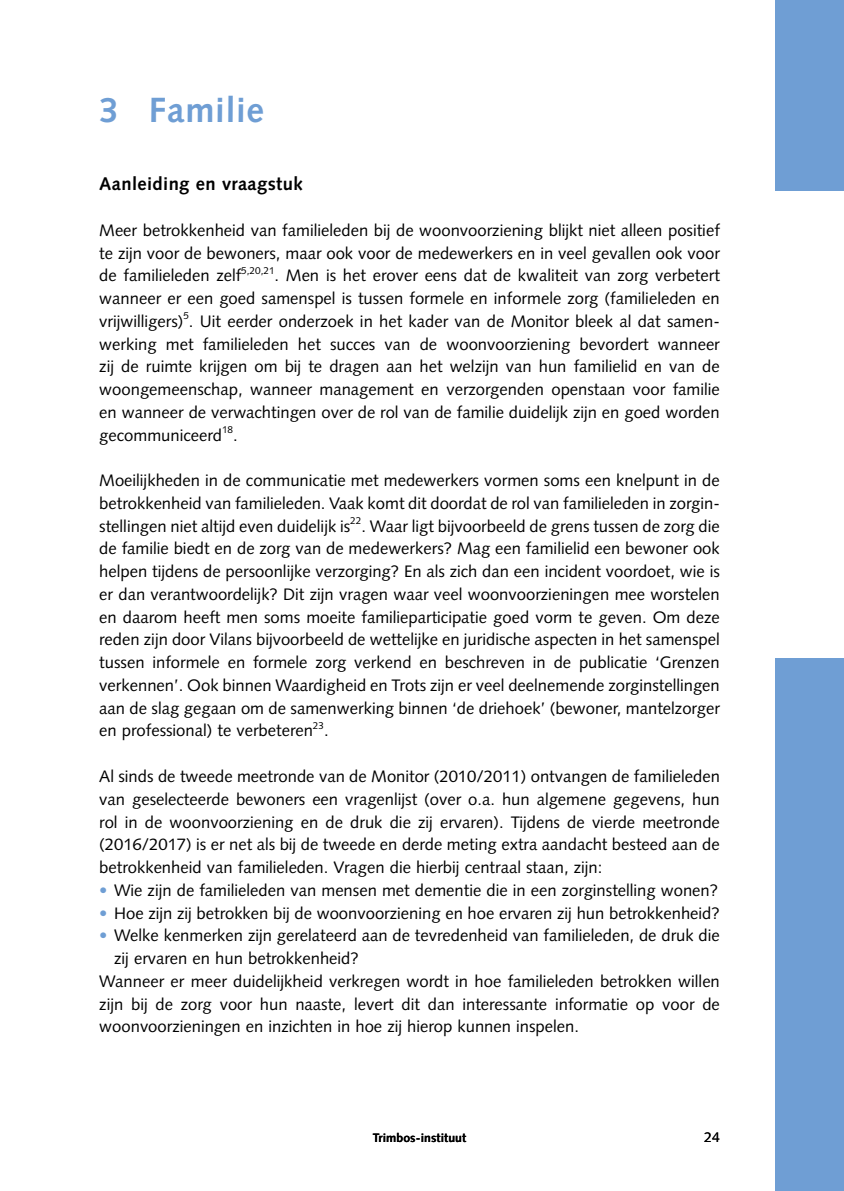
<style>
.page{position:relative;width:844px;height:1191px;background:#fff}
.page>*{position:absolute;margin:0;border:0;box-sizing:border-box;transform-origin:0 0}
.t1{font:700 35px "Syntax LT Std";letter-spacing:.02em;color:#6f9ed4}
.t2{font:700 18.38px "Syntax LT Std";letter-spacing:.02em;color:#000}
.t3{font:16.62px/22.8px "Syntax LT Std";color:#000;text-align:justify}
.t4{font:14px "Syntax LT Std";color:#000}
.t5{font:700 12.25px "Syntax LT Std";letter-spacing:.005em;color:#000}
.s1{color:#6f9ed4}
</style>
<div class="page">
<div style="left:775px;top:658px;width:68px;height:533px;background:#6f9ed4"></div>
<div style="left:775px;top:0;width:68px;height:190px;background:#6f9ed4"></div>
<h1 class="t1" style="left:99px;top:90px;width:166px">3 Familie</h1>
<p class="t2" style="left:99px;top:173px;width:205px">Aanleiding en vraagstuk</p>
<p class="t3" style="left:99px;top:219px;width:622px">Meer betrokkenheid van familieleden bij de woonvoorziening blijkt niet alleen positief te zijn voor de bewoners, maar ook voor de medewerkers en in veel gevallen ook voor de familieleden zelf<sup>5,20,21</sup>. Men is het erover eens dat de kwaliteit van zorg verbetert wanneer er een goed samenspel is tussen formele en informele zorg (familieleden en vrijwilligers)<sup>5</sup>. Uit eerder onderzoek in het kader van de Monitor bleek al dat samen&shy;werking met familieleden het succes van de woonvoorziening bevordert wanneer zij de ruimte krijgen om bij te dragen aan het welzijn van hun familielid en van de woongemeenschap, wanneer management en verzorgenden openstaan voor familie en wanneer de verwachtingen over de rol van de familie duidelijk zijn en goed worden gecommuniceerd<sup>18</sup>.</p>
<p class="t3" style="left:99px;top:469px;width:622px">Moeilijkheden in de communicatie met medewerkers vormen soms een knelpunt in de betrokkenheid van familieleden. Vaak komt dit doordat de rol van familieleden in zorgin&shy;stellingen niet altijd even duidelijk is<sup>22</sup>. Waar ligt bijvoorbeeld de grens tussen de zorg die de familie biedt en de zorg van de medewerkers? Mag een familielid een bewoner ook helpen tijdens de persoonlijke verzorging? En als zich dan een incident voordoet, wie is er dan verantwoordelijk? Dit zijn vragen waar veel woonvoorzieningen mee worstelen en daarom heeft men soms moeite familieparticipatie goed vorm te geven. Om deze reden zijn door Vilans bijvoorbeeld de wettelijke en juridische aspecten in het samenspel tussen informele en formele zorg verkend en beschreven in de publicatie ‘Grenzen verkennen’. Ook binnen Waardigheid en Trots zijn er veel deelnemende zorginstellingen aan de slag gegaan om de samenwerking binnen ‘de driehoek’ (bewoner, mantelzorger en professional) te verbeteren<sup>23</sup>.</p>
<p class="t3" style="left:99px;top:765px;width:622px">Al sinds de tweede meetronde van de Monitor (2010/2011) ontvangen de familieleden van geselecteerde bewoners een vragenlijst (over o.a. hun algemene gegevens, hun rol in de woonvoorziening en de druk die zij ervaren). Tijdens de vierde meetronde (2016/2017) is er net als bij de tweede en derde meting extra aandacht besteed aan de betrokkenheid van familieleden. Vragen die hierbij centraal staan, zijn:</p>
<p class="t3" style="left:99px;top:878px;width:620px"><span class="s1">•</span> Wie zijn de familieleden van mensen met dementie die in een zorginstelling wonen?</p>
<p class="t3" style="left:99px;top:901px;width:622px"><span class="s1">•</span> Hoe zijn zij betrokken bij de woonvoorziening en hoe ervaren zij hun betrokkenheid?</p>
<p class="t3" style="left:99px;top:924px;width:622px"><span class="s1">•</span> Welke kenmerken zijn gerelateerd aan de tevredenheid van familieleden, de druk die</p>
<p class="t3" style="left:114px;top:947px;width:246px">zij ervaren en hun betrokkenheid?</p>
<p class="t3" style="left:99px;top:969px;width:622px">Wanneer er meer duidelijkheid verkregen wordt in hoe familieleden betrokken willen</p>
<p class="t3" style="left:99px;top:992px;width:622px">zijn bij de zorg voor hun naaste, levert dit dan interessante informatie op voor de</p>
<p class="t3" style="left:99px;top:1015px;width:481px">woonvoorzieningen en inzichten in hoe zij hierop kunnen inspelen.</p>
<p class="t5" style="left:372px;top:1131px;width:95px">Trimbos-instituut</p>
<p class="t4" style="left:704px;top:1129px;width:17px">24</p>
</div>
